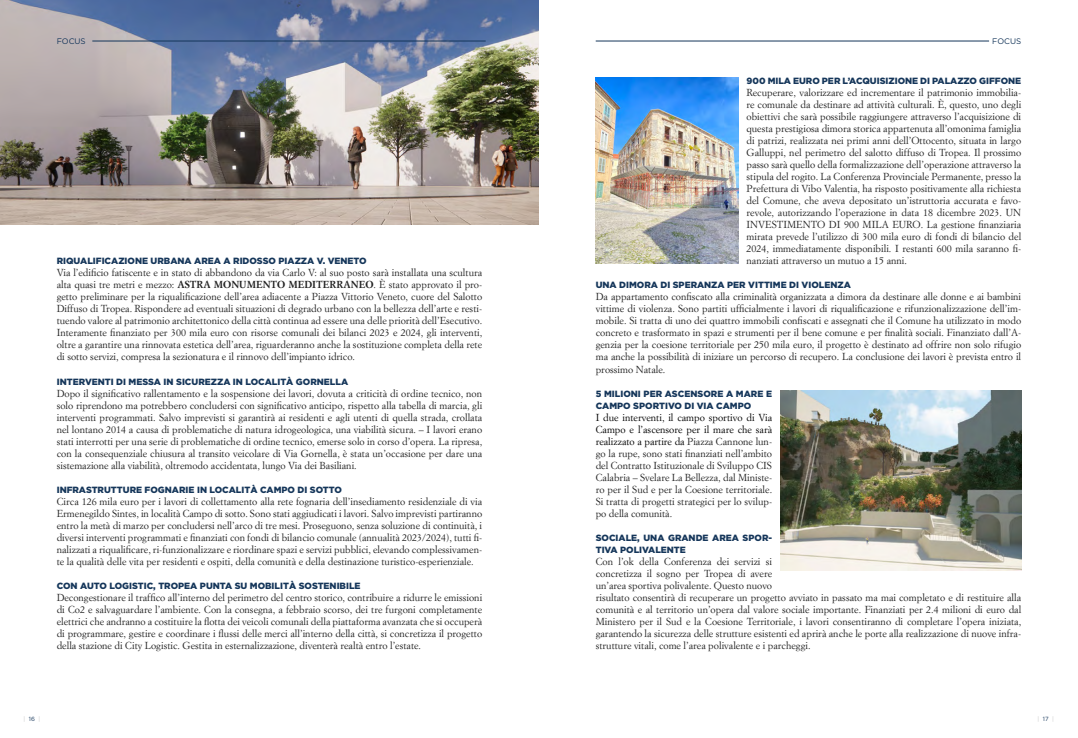
<style>
.page{position:relative;width:1078px;height:738px;background:#fff}
.page>*{position:absolute;margin:0;border:0;box-sizing:border-box;transform-origin:0 0}
.t1{font:10px/12px "Simoncini Garamond";color:#222;text-align:justify}
.t2{font:900 9px/12px "Gotham";color:#15365a}
.t3{font:8px "Gotham";color:#15365a}
.t4{font:6px "Gotham";color:#c6c6c6}
.s1{font-weight:700}
.s2{color:#000}
.s3{color:#15365a}
</style>
<div class="page">
<img style="left:0;top:0;width:539px;height:224px">
<hr style="left:92px;top:41px;width:393px;height:1px;background:#15365a">
<hr style="left:595px;top:41px;width:393px;height:1px;background:#15365a">
<img style="left:595px;top:77px;width:142px;height:186px">
<img style="left:780px;top:390px;width:240px;height:180px">
<p class="t3" style="left:57px;top:36px;width:31px">FOCUS</p>
<p class="t3" style="left:991px;top:36px;width:31px">FOCUS</p>
<p class="t2" style="left:57px;top:255px;width:311px">RIQUALIFICAZIONE URBANA AREA A RIDOSSO PIAZZA V. VENETO</p>
<p class="t1" style="left:57px;top:266px;width:427px">Via l’edificio fatiscente e in stato di abbandono da via Carlo V: al suo posto sarà installata una scultura alta quasi tre metri e mezzo: <span class="s1">ASTRA MONUMENTO MEDITERRANEO</span>. È stato approvato il pro&shy;getto preliminare per la riqualificazione dell’area adiacente a Piazza Vittorio Veneto, cuore del Salotto Diffuso di Tropea. Rispondere ad eventuali situazioni di degrado urbano con la bellezza dell’arte e resti&shy;tuendo valore al patrimonio architettonico della città continua ad essere una delle priorità dell’Esecutivo.<br>Interamente finanziato per 300 mila euro con risorse comunali dei bilanci 2023 e 2024, gli interventi, oltre a garantire una rinnovata estetica dell’area, riguarderanno anche la sostituzione completa della rete di sotto servizi, compresa la sezionatura e il rinnovo dell’impianto idrico.</p>
<p class="t2" style="left:57px;top:375px;width:293px">INTERVENTI DI MESSA IN SICUREZZA IN LOCALITÀ GORNELLA</p>
<p class="t1" style="left:57px;top:386px;width:427px">Dopo il significativo rallentamento e la sospensione dei lavori, dovuta a criticità di ordine tecnico, non solo riprendono ma potrebbero concludersi con significativo anticipo, rispetto alla tabella di marcia, gli interventi programmati. Salvo imprevisti si garantirà ai residenti e agli utenti di quella strada, crollata nel lontano 2014 a causa di problematiche di natura idrogeologica, una viabilità sicura. – I lavori erano stati interrotti per una serie di problematiche di ordine tecnico, emerse solo in corso d’opera. La ripresa, con la consequenziale chiusura al transito veicolare di Via Gornella, è stata un’occasione per dare una sistemazione alla viabilità, oltremodo accidentata, lungo Via dei Basiliani.</p>
<p class="t2" style="left:57px;top:483px;width:287px">INFRASTRUTTURE FOGNARIE IN LOCALITÀ CAMPO DI SOTTO</p>
<p class="t1" style="left:57px;top:494px;width:427px">Circa 126 mila euro per i lavori di collettamento alla rete fognaria dell’insediamento residenziale di via Ermenegildo Sintes, in località Campo di sotto. Sono stati aggiudicati i lavori. Salvo imprevisti partiranno entro la metà di marzo per concludersi nell’arco di tre mesi. Proseguono, senza soluzione di continuità, i diversi interventi programmati e finanziati con fondi di bilancio comunale (annualità 2023/2024), tutti fi&shy;nalizzati a riqualificare, ri-funzionalizzare e riordinare spazi e servizi pubblici, elevando complessivamen&shy;te la qualità delle vita per residenti e ospiti, della comunità e della destinazione turistico-esperienziale.</p>
<p class="t2" style="left:57px;top:579px;width:305px">CON AUTO LOGISTIC, TROPEA PUNTA SU MOBILITÀ SOSTENIBILE</p>
<p class="t1" style="left:57px;top:590px;width:427px">Decongestionare il traffico all’interno del perimetro del centro storico, contribuire a ridurre le emissioni di Co2 e salvaguardare l’ambiente. Con la consegna, a febbraio scorso, dei tre furgoni completamente elettrici che andranno a costituire la flotta dei veicoli comunali della piattaforma avanzata che si occuperà di programmare, gestire e coordinare i flussi delle merci all’interno della città, si concretizza il progetto della stazione di City Logistic. Gestita in esternalizzazione, diventerà realtà entro l’estate.</p>
<p class="t2" style="left:746px;top:75px;width:276px">900 MILA EURO PER L’ACQUISIZIONE DI PALAZZO GIFFONE</p>
<p class="t1" style="left:746px;top:86px;width:276px">Recuperare, valorizzare ed incrementare il patrimonio immobilia&shy;re comunale da destinare ad attività culturali. È, questo, uno degli obiettivi che sarà possibile raggiungere attraverso l’acquisizione di questa prestigiosa dimora storica appartenuta all’omonima famiglia di patrizi, realizzata nei primi anni dell’Ottocento, situata in largo Galluppi, nel perimetro del salotto diffuso di Tropea. Il prossimo passo sarà quello della formalizzazione dell’operazione attraverso la stipula del rogito. La Conferenza Provinciale Permanente, presso la Prefettura di Vibo Valentia, ha risposto positivamente alla richiesta del Comune, che aveva depositato un’istruttoria accurata e favo&shy;revole, autorizzando l’operazione in data 18 dicembre 2023. UN INVESTIMENTO DI 900 MILA EURO. La gestione finanziaria mirata prevede l’utilizzo di 300 mila euro di fondi di bilancio del 2024, immediatamente disponibili. I restanti 600 mila saranno fi&shy;nanziati attraverso un mutuo a 15 anni.</p>
<p class="t2" style="left:595px;top:279px;width:256px">UNA DIMORA DI SPERANZA PER VITTIME DI VIOLENZA</p>
<p class="t1" style="left:595px;top:290px;width:427px">Da appartamento confiscato alla criminalità organizzata a dimora da destinare alle donne e ai bambini vittime di violenza. Sono partiti ufficialmente i lavori di riqualificazione e rifunzionalizzazione dell’im&shy;mobile. Si tratta di uno dei quattro immobili confiscati e assegnati che il Comune ha utilizzato in modo concreto e trasformato in spazi e strumenti per il bene comune e per finalità sociali. Finanziato dall’A&shy;genzia per la coesione territoriale per 250 mila euro, il progetto è destinato ad offrire non solo rifugio ma anche la possibilità di iniziare un percorso di recupero. La conclusione dei lavori è prevista entro il prossimo Natale.</p>
<p class="t2" style="left:595px;top:387px;width:178px">5 MILIONI PER ASCENSORE A MARE E<br>CAMPO SPORTIVO DI VIA CAMPO</p>
<p class="t1" style="left:595px;top:410px;width:178px"><span class="s2">I due interventi, il campo sportivo di Via Campo e l’ascensore per il mare che sarà realizzato a partire da</span> Piazza Cannone lun&shy;go la rupe, sono stati finanziati nell’ambito del Contratto Istituzionale di Sviluppo CIS Calabria – Svelare La Bellezza, dal Ministe&shy;ro per il Sud e per la Coesione territoriale.<br>Si tratta di progetti strategici per lo svilup&shy;po della comunità.</p>
<p class="t2" style="left:595px;top:531px;width:178px">SOCIALE, UNA GRANDE AREA SPOR-<br>TIVA POLIVALENTE</p>
<p class="t1" style="left:595px;top:554px;width:427px;text-align:left">Con l’ok della Conferenza dei servizi si<br>concretizza il sogno per Tropea di avere<br>un’area sportiva polivalente. Questo nuovo<br>risultato consentirà di recuperare un progetto avviato in passato ma mai completato e di restituire alla comunità e al territorio un’opera dal valore sociale importante. Finanziati per 2.4 milioni di euro dal Ministero per il Sud e la Coesione Territoriale, i lavori consentiranno di completare l’opera iniziata, garantendo la sicurezza delle strutture esistenti ed aprirà anche le porte alla realizzazione di nuove infra&shy;strutture vitali, come l’area polivalente e i parcheggi.</p>
<p class="t4" style="left:24px;top:714px;width:18px">| <span class="s3">16</span> |</p>
<p class="t4" style="left:1037px;top:714px;width:18px">| <span class="s3">17</span> |</p>
</div>
